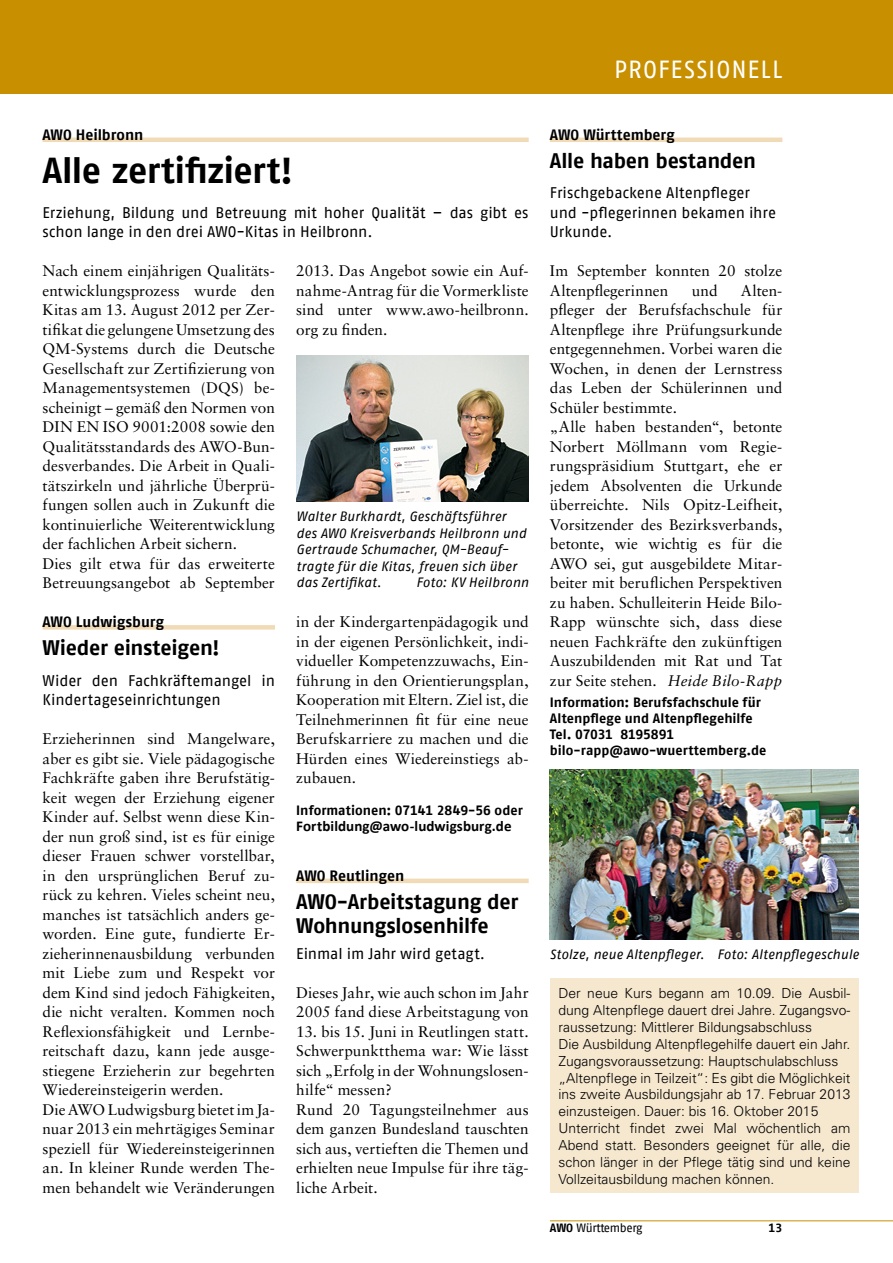
<style>
.page{position:relative;width:893px;height:1263px;background:#fff}
.page>*{position:absolute;margin:0;border:0;box-sizing:border-box;transform-origin:0 0}
.t1{font:700 36px "AWO Fago Office";letter-spacing:-.015em;color:#000}
.t2{font:24.75px "AWO Fago Office";letter-spacing:.04em;color:#fff}
.t3{font:700 21px/24px "AWO Fago Office";letter-spacing:-.015em;color:#000}
.t4{font:15.3px/19.5px "Sabon";color:#000}
.t5{font:15.3px/19.5px "AWO Fago Office";letter-spacing:-.005em;color:#000}
.t6{font:700 15px "AWO Fago Office";letter-spacing:-.005em;color:#000}
.t7{font:700 15px "Calibri";letter-spacing:.005em;color:#000}
.t8{font:300 13.8px/16.8px "Univers";color:#000}
.t9{font:italic 13.5px/16.5px "AWO Fago Office";letter-spacing:.01em;color:#000}
.t10{font:700 13.5px/15.8px "AWO Fago Office";color:#000}
.t11{font:12px "AWO Fago Office";color:#000}
.t12{font:700 12px "AWO Fago Office";color:#000}
.s1{font-style:italic}
.s2{font-weight:700}
</style>
<div class="page">
<hr style="left:550px;top:1220px;width:343px;height:1px;background:#c89000">
<div style="left:0;top:0;width:893px;height:94px;background:#c89000"></div>
<img style="left:550px;top:770px;width:309px;height:169px">
<img style="left:296px;top:356px;width:233px;height:145px">
<hr style="left:43px;top:138px;width:486px;height:4px;background:#f1dbb6">
<hr style="left:550px;top:138px;width:232px;height:4px;background:#f1dbb6">
<hr style="left:296px;top:879px;width:233px;height:4px;background:#f1dbb6">
<div style="left:550px;top:978px;width:309px;height:215px;background:#f6e7cf"></div>
<div style="left:43px;top:625px;width:232px;height:5px;background:#f1dbb6"></div>
<p class="t6" style="left:43px;top:126px;width:102px">AWO Heilbronn</p>
<h1 class="t1" style="left:43px;top:149px;width:252px">Alle zertifiziert!</h1>
<p class="t5" style="left:43px;top:202px;width:488px">Erziehung, Bildung und Betreuung mit hoher Qualität – das gibt es schon lange in den drei AWO-Kitas in Heilbronn.</p>
<h2 class="t2" style="left:614px;top:55px;width:170px">Professionell</h2>
<p class="t6" style="left:550px;top:126px;width:126px">AWO Württemberg</p>
<h3 class="t3" style="left:550px;top:148px;width:208px">Alle haben bestanden</h3>
<p class="t5" style="left:550px;top:183px;width:228px">Frischgebackene Altenpfleger und -pflegerinnen bekamen ihre<br>Urkunde.</p>
<p class="t4" style="left:43px;top:261px;width:234px">Nach einem einjährigen Qualitäts&shy;entwicklungsprozess wurde den Kitas am 13. August 2012 per Zer&shy;tifikat die gelungene Umsetzung des QM-Systems durch die Deutsche Gesellschaft zur Zertifizierung von Managementsystemen (DQS) be&shy;scheinigt – gemäß den Normen von DIN EN ISO 9001:2008 sowie den Qualitätsstandards des AWO-Bun&shy;desverbandes. Die Arbeit in Quali&shy;tätszirkeln und jährliche Überprü&shy;fungen sollen auch in Zukunft die kontinuierliche Weiterentwicklung der fachlichen Arbeit sichern.<br>Dies gilt etwa für das erweiterte Betreuungsangebot ab September</p>
<p class="t6" style="left:43px;top:613px;width:123px">AWO Ludwigsburg</p>
<h3 class="t3" style="left:43px;top:636px;width:179px">Wieder einsteigen!</h3>
<p class="t5" style="left:43px;top:670px;width:234px">Wider den Fachkräftemangel in<br>Kindertageseinrichtungen</p>
<p class="t4" style="left:43px;top:729px;width:234px">Erzieherinnen sind Mangelware, aber es gibt sie. Viele pädagogische Fachkräfte gaben ihre Berufstätig&shy;keit wegen der Erziehung eigener Kinder auf. Selbst wenn diese Kin&shy;der nun groß sind, ist es für einige dieser Frauen schwer vorstellbar, in den ursprünglichen Beruf zu&shy;rück zu kehren. Vieles scheint neu, manches ist tatsächlich anders ge&shy;worden. Eine gute, fundierte Er&shy;zieherinnenausbildung verbunden mit Liebe zum und Respekt vor dem Kind sind jedoch Fähigkeiten, die nicht veralten. Kommen noch Reflexionsfähigkeit und Lernbe&shy;reitschaft dazu, kann jede ausge&shy;stiegene Erzieherin zur begehrten Wiedereinsteigerin werden.<br>Die AWO Ludwigsburg bietet im Ja&shy;nuar 2013 ein mehrtägiges Seminar speziell für Wiedereinsteigerinnen an. In kleiner Runde werden The&shy;men behandelt wie Veränderungen</p>
<p class="t4" style="left:296px;top:261px;width:234px;text-align:justify">2013. Das Angebot sowie ein Auf&shy;nahme-Antrag für die Vormerkliste sind unter www.awo-heilbronn. org zu finden.</p>
<p class="t4" style="left:550px;top:261px;width:234px">Im September konnten 20 stolze<br>Altenpflegerinnen</p>
<p class="t4" style="left:550px;top:280px;width:234px;text-indent:191px">Alten&shy;pfleger der Berufsfachschule für<br>Altenpflege ihre Prüfungsurkunde entgegennehmen. Vorbei waren die<br>Wochen, in denen der Lernstress das Leben der Schülerinnen und<br>Schüler bestimmte.<br>„Alle haben bestanden“, betonte<br>Norbert Möllmann vom Regie&shy;rungspräsidium Stuttgart, ehe er jedem Absolventen die Urkunde überreichte. Nils Opitz-Leifheit,<br>Vorsitzender des Bezirksverbands, betonte, wie wichtig es für die<br>AWO sei, gut ausgebildete Mitar&shy;beiter mit beruflichen Perspektiven zu haben. Schulleiterin Heide Bilo-<br>Rapp wünschte sich, dass diese neuen Fachkräfte den zukünftigen<br>Auszubildenden mit Rat und Tat zur Seite stehen. <span class="s1">Heide Bilo-Rapp</span></p>
<p class="t10" style="left:550px;top:695px;width:218px">Information: Berufsfachschule für<br>Altenpflege und Altenpflegehilfe<br>Tel. 07031 8195891 bilo-rapp@awo-wuerttemberg.de</p>
<p class="t4" style="left:692px;top:280px;width:27px">und</p>
<p class="t9" style="left:296px;top:508px;width:232px">Walter Burkhardt, Geschäftsführer des AWO Kreisverbands Heilbronn und<br>Gertraude Schumacher, QM-Beauf&shy;tragte für die Kitas, freuen sich über das Zertifikat.</p>
<p class="t9" style="left:416px;top:574px;width:114px">Foto: KV Heilbronn</p>
<p class="t4" style="left:296px;top:612px;width:234px;text-align:justify">in der Kindergartenpädagogik und in der eigenen Persönlichkeit, indi&shy;vidueller Kompetenzzuwachs, Ein&shy;führung in den Orientierungsplan, Kooperation mit Eltern. Ziel ist, die Teilnehmerinnen fit für eine neue Berufskarriere zu machen und die Hürden eines Wiedereinstiegs ab&shy;zubauen.</p>
<p class="t10" style="left:296px;top:802px;width:228px">Informationen: 07141 2849-56 oder</p>
<p class="t7" style="left:296px;top:816px;width:217px">Fortbildung@awo-ludwigsburg.de</p>
<p class="t6" style="left:296px;top:867px;width:109px">AWO Reutlingen</p>
<h3 class="t3" style="left:296px;top:889px;width:224px">AWO-Arbeitstagung der<br>Wohnungslosenhilfe</h3>
<p class="t5" style="left:296px;top:943px;width:190px">Einmal im Jahr wird getagt.</p>
<p class="t4" style="left:296px;top:982px;width:234px">Dieses Jahr, wie auch schon im Jahr<br>2005 fand diese Arbeitstagung von</p>
<p class="t4" style="left:296px;top:1021px;width:234px">13. bis 15. Juni in Reutlingen statt.<br>Schwerpunktthema war: Wie lässt sich „Erfolg in der Wohnungslosen&shy;hilfe“ messen?<br>Rund 20 Tagungsteilnehmer aus dem ganzen Bundesland tauschten sich aus, vertieften die Themen und erhielten neue Impulse für ihre täg&shy;liche Arbeit.</p>
<p class="t9" style="left:550px;top:945px;width:310px">Stolze, neue Altenpfleger. Foto: Altenpflegeschule</p>
<p class="t8" style="left:558px;top:985px;width:293px">Der neue Kurs begann am 10.09. Die Ausbil&shy;dung Altenpflege dauert drei Jahre. Zugangsvo&shy;raussetzung: Mittlerer Bildungsabschluss<br>Die Ausbildung Altenpflegehilfe dauert ein Jahr.<br>Zugangsvoraussetzung: Hauptschulabschluss „Altenpflege in Teilzeit“: Es gibt die Möglichkeit ins zweite Ausbildungsjahr ab 17. Februar 2013 einzusteigen. Dauer: bis 16. Oktober 2015<br>Unterricht findet zwei Mal wöchentlich am Abend statt. Besonders geeignet für alle, die schon länger in der Pflege tätig sind und keine Vollzeitausbildung machen können.</p>
<p class="t11" style="left:550px;top:1221px;width:94px"><span class="s2">AWO</span> Württemberg</p>
<p class="t12" style="left:768px;top:1221px;width:15px">13</p>
</div>
